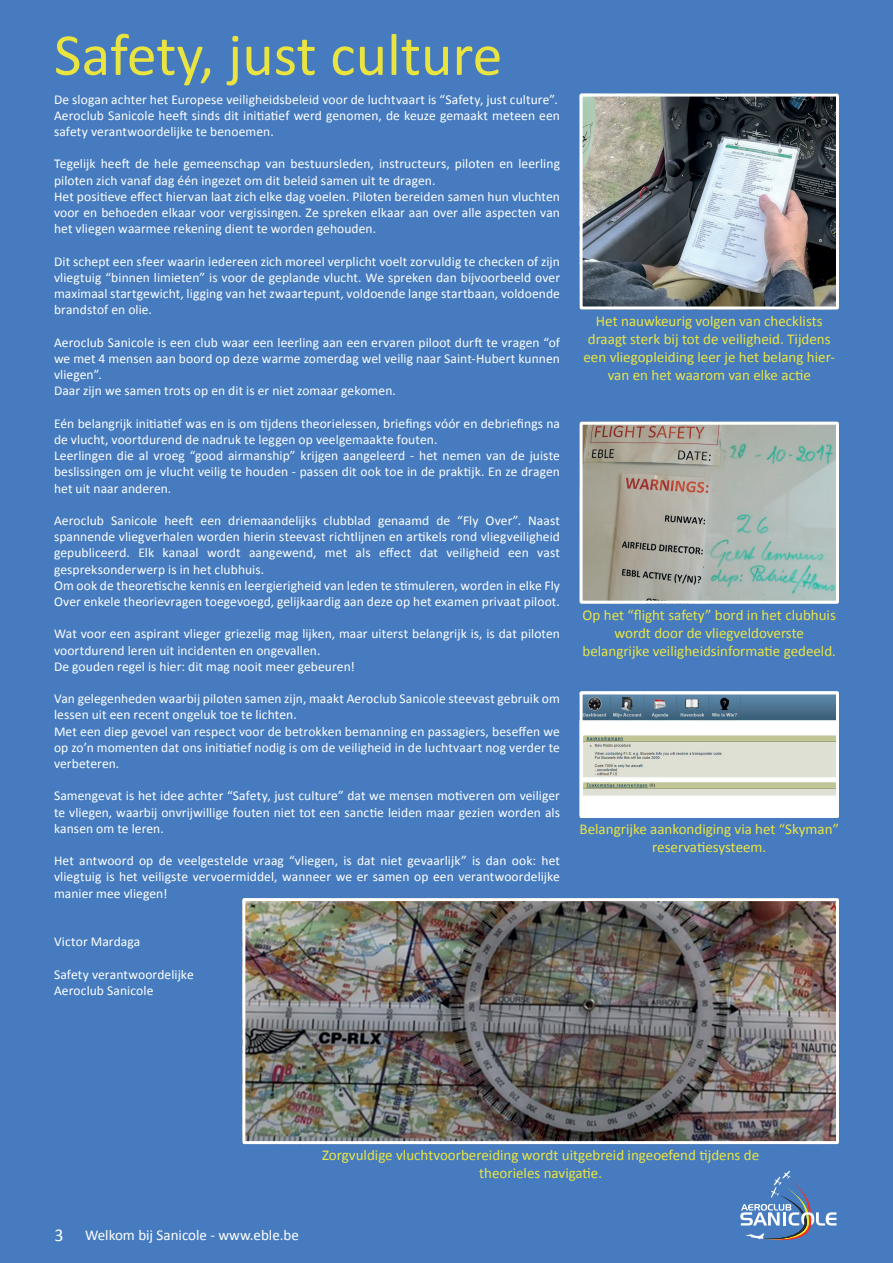
<style>
.page{position:relative;width:893px;height:1263px;background:#467cbf}
.page>*{position:absolute;margin:0;border:0;box-sizing:border-box;transform-origin:0 0}
.t1{font:60px "Calibri";color:#eae441}
.t2{font:15px/18px "Calibri";color:#eae441;text-align:center}
.t3{font:15px "Calibri";color:#fff}
.t4{font:13.5px/16.2px "Calibri";letter-spacing:.005em;color:#fff}
.s1{font-size:18px}
</style>
<div class="page">
<svg style="left:740px;top:1171px;width:96px;height:70px"></svg>
<img style="left:584px;top:98px;width:251px;height:207px">
<div style="left:580px;top:94px;width:259px;height:215px;border:3px solid #fff"></div>
<img style="left:584px;top:426px;width:251px;height:174px">
<div style="left:580px;top:422px;width:259px;height:182px;border:3px solid #fff"></div>
<img style="left:584px;top:695px;width:251px;height:119px">
<div style="left:580px;top:691px;width:259px;height:127px;border:3px solid #fff"></div>
<img style="left:246px;top:902px;width:589px;height:238px">
<div style="left:242px;top:898px;width:597px;height:246px;border:3px solid #fff"></div>
<h1 class="t1" style="left:54px;top:17px;width:450px">Safety, just culture</h1>
<p class="t4" style="left:54px;top:91px;width:507px">De slogan achter het Europese veiligheidsbeleid voor de luchtvaart is “Safety, just culture”.<br>Aeroclub Sanicole heeft sinds dit initiatief werd genomen, de keuze gemaakt meteen een safety verantwoordelijke te benoemen.</p>
<p class="t4" style="left:54px;top:156px;width:508px">Tegelijk heeft de hele gemeenschap van bestuursleden, instructeurs, piloten en leerling piloten zich vanaf dag één ingezet om dit beleid samen uit te dragen.<br>Het positieve effect hiervan laat zich elke dag voelen. Piloten bereiden samen hun vluchten voor en behoeden elkaar voor vergissingen. Ze spreken elkaar aan over alle aspecten van het vliegen waarmee rekening dient te worden gehouden.</p>
<p class="t4" style="left:54px;top:253px;width:507px;text-align:justify">Dit schept een sfeer waarin iedereen zich moreel verplicht voelt zorvuldig te checken of zijn vliegtuig “binnen limieten” is voor de geplande vlucht. We spreken dan bijvoorbeeld over maximaal startgewicht, ligging van het zwaartepunt, voldoende lange startbaan, voldoende brandstof en olie.</p>
<p class="t4" style="left:54px;top:334px;width:507px">Aeroclub Sanicole is een club waar een leerling aan een ervaren piloot durft te vragen “of we met 4 mensen aan boord op deze warme zomerdag wel veilig naar Saint-Hubert kunnen vliegen”.<br>Daar zijn we samen trots op en dit is er niet zomaar gekomen.</p>
<p class="t4" style="left:54px;top:415px;width:507px">Eén belangrijk initiatief was en is om tijdens theorielessen, briefings vóór en debriefings na de vlucht, voortdurend de nadruk te leggen op veelgemaakte fouten.<br>Leerlingen die al vroeg “good airmanship” krijgen aangeleerd - het nemen van de juiste beslissingen om je vlucht veilig te houden - passen dit ook toe in de praktijk. En ze dragen het uit naar anderen.</p>
<p class="t4" style="left:54px;top:512px;width:507px">Aeroclub Sanicole heeft een driemaandelijks clubblad genaamd de “Fly Over”. Naast spannende vliegverhalen worden hierin steevast richtlijnen en artikels rond vliegveiligheid gepubliceerd. Elk kanaal wordt aangewend, met als effect dat veiligheid een vast gespreksonderwerp is in het clubhuis.<br>Om ook de theoretische kennis en leergierigheid van leden te stimuleren, worden in elke Fly Over enkele theorievragen toegevoegd, gelijkaardig aan deze op het examen privaat piloot.</p>
<p class="t4" style="left:54px;top:626px;width:508px">Wat voor een aspirant vlieger griezelig mag lijken, maar uiterst belangrijk is, is dat piloten voortdurend leren uit incidenten en ongevallen.<br>De gouden regel is hier: dit mag nooit meer gebeuren!</p>
<p class="t4" style="left:54px;top:691px;width:507px">Van gelegenheden waarbij piloten samen zijn, maakt Aeroclub Sanicole steevast gebruik om lessen uit een recent ongeluk toe te lichten.<br>Met een diep gevoel van respect voor de betrokken bemanning en passagiers, beseffen we op zo’n momenten dat ons initiatief nodig is om de veiligheid in de luchtvaart nog verder te verbeteren.</p>
<p class="t4" style="left:54px;top:788px;width:507px;text-align:justify">Samengevat is het idee achter “Safety, just culture” dat we mensen motiveren om veiliger te vliegen, waarbij onvrijwillige fouten niet tot een sanctie leiden maar gezien worden als kansen om te leren.</p>
<p class="t4" style="left:54px;top:853px;width:507px;text-align:justify">Het antwoord op de veelgestelde vraag “vliegen, is dat niet gevaarlijk” is dan ook: het vliegtuig is het veiligste vervoermiddel, wanneer we er samen op een verantwoordelijke manier mee vliegen!</p>
<p class="t4" style="left:54px;top:934px;width:88px">Victor Mardaga</p>
<p class="t4" style="left:54px;top:966px;width:141px">Safety verantwoordelijke<br>Aeroclub Sanicole</p>
<p class="t2" style="left:583px;top:312px;width:253px">Het nauwkeurig volgen van checklists draagt sterk bij tot de veiligheid. Tijdens een vliegopleiding leer je het belang hier&shy;van en het waarom van elke actie</p>
<p class="t2" style="left:582px;top:606px;width:255px">Op het “flight safety” bord in het clubhuis wordt door de vliegveldoverste belangrijke veiligheidsinformatie gedeeld.</p>
<p class="t2" style="left:580px;top:820px;width:261px">Belangrijke aankondiging via het “Skyman” reservatiesysteem.</p>
<p class="t3" style="left:55px;top:1226px;width:246px"><span class="s1">3</span> Welkom bij Sanicole - www.eble.be</p>
<p class="t2" style="left:322px;top:1146px;width:439px">Zorgvuldige vluchtvoorbereiding wordt uitgebreid ingeoefend tijdens de theorieles navigatie.</p>
</div>
